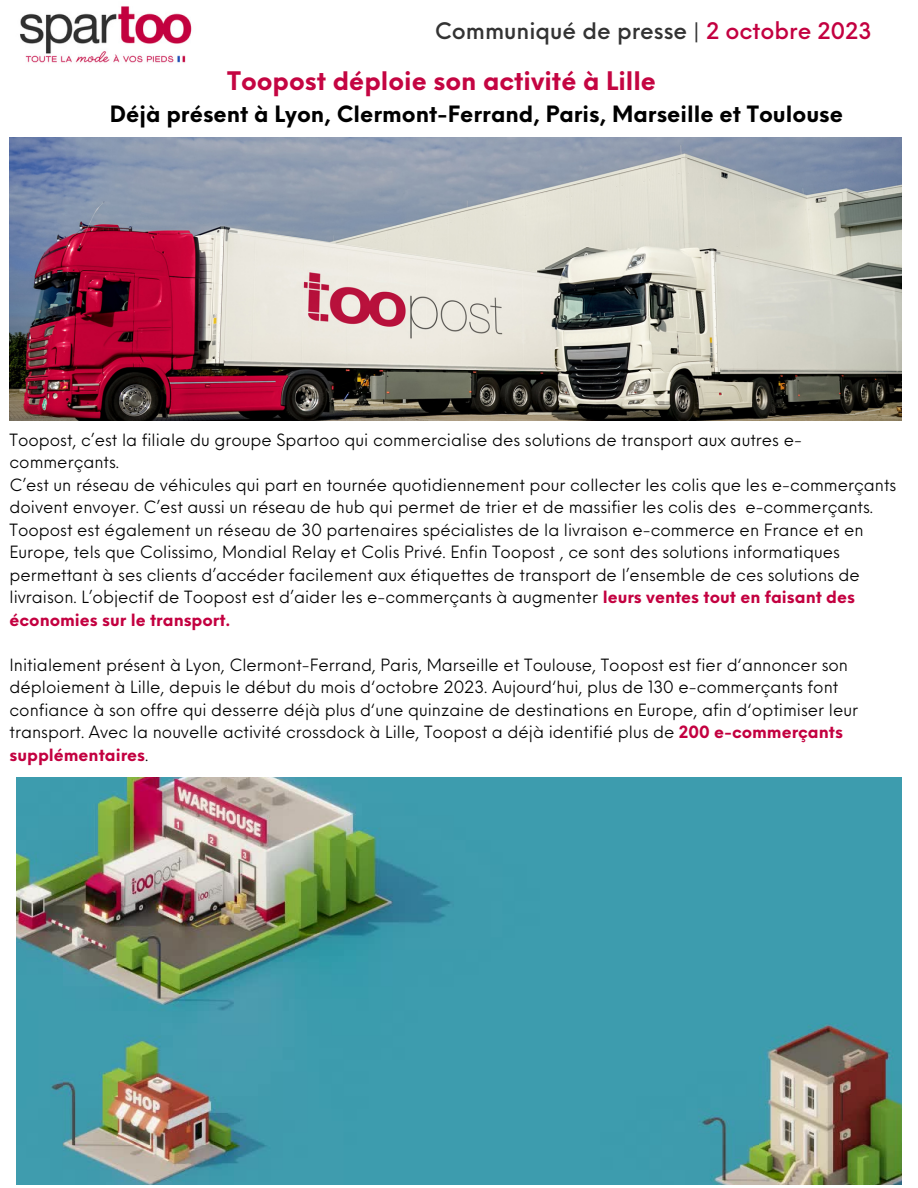
<style>
.page{position:relative;width:918px;height:1188px;background:#fff}
.page>*{position:absolute;margin:0;border:0;box-sizing:border-box;transform-origin:0 0}
.t1{font:700 24.9px "Neue Einstellung";color:#c40542}
.t2{font:500 22.2px "Neue Einstellung";color:#333}
.t3{font:700 21.9px "Neue Einstellung";color:#000}
.t4{font:16.5px/22.5px "Neue Einstellung";color:#000}
.s1{color:#c30040}
.s2{font-weight:700;color:#c30040}
</style>
<div class="page">
<img style="left:20px;top:6px;width:172px;height:57px">
<img style="left:10px;top:137px;width:892px;height:284px">
<img style="left:17px;top:778px;width:884px;height:406px">
<p class="t2" style="left:435px;top:11px;width:439px">Communiqué de presse | <span class="s1">2 octobre 2023</span></p>
<p class="t1" style="left:227px;top:58px;width:430px">Toopost déploie son activité à Lille</p>
<p class="t3" style="left:110px;top:94px;width:735px">Déjà présent à Lyon, Clermont-Ferrand, Paris, Marseille et Toulouse</p>
<p class="t4" style="left:10px;top:427px;width:794px">Toopost, c’est la filiale du groupe Spartoo qui commercialise des solutions de transport aux autres e&shy;commerçants.</p>
<p class="t4" style="left:10px;top:472px;width:888px">C’est un réseau de véhicules qui part en tournée quotidiennement pour collecter les colis que les e-commerçants doivent envoyer. C’est aussi un réseau de hub qui permet de trier et de massifier les colis des e-commerçants.<br>Toopost est également un réseau de 30 partenaires spécialistes de la livraison e-commerce en France et en Europe, tels que Colissimo, Mondial Relay et Colis Privé. Enfin Toopost , ce sont des solutions informatiques permettant à ses clients d’accéder facilement aux étiquettes de transport de l’ensemble de ces solutions de livraison. L’objectif de Toopost est d’aider les e-commerçants à augmenter <span class="s2">leurs ventes tout en faisant des économies sur le transport.</span></p>
<p class="t4" style="left:10px;top:652px;width:850px">Initialement présent à Lyon, Clermont-Ferrand, Paris, Marseille et Toulouse, Toopost est fier d‘annoncer son déploiement à Lille, depuis le début du mois d‘octobre 2023. Aujourd‘hui, plus de 130 e-commerçants font confiance à son offre qui desserre déjà plus d‘une quinzaine de destinations en Europe, afin d‘optimiser leur transport. Avec la nouvelle activité crossdock à Lille, Toopost a déjà identifié plus de <span class="s2">200 e-commerçants supplémentaires</span>.</p>
</div>
